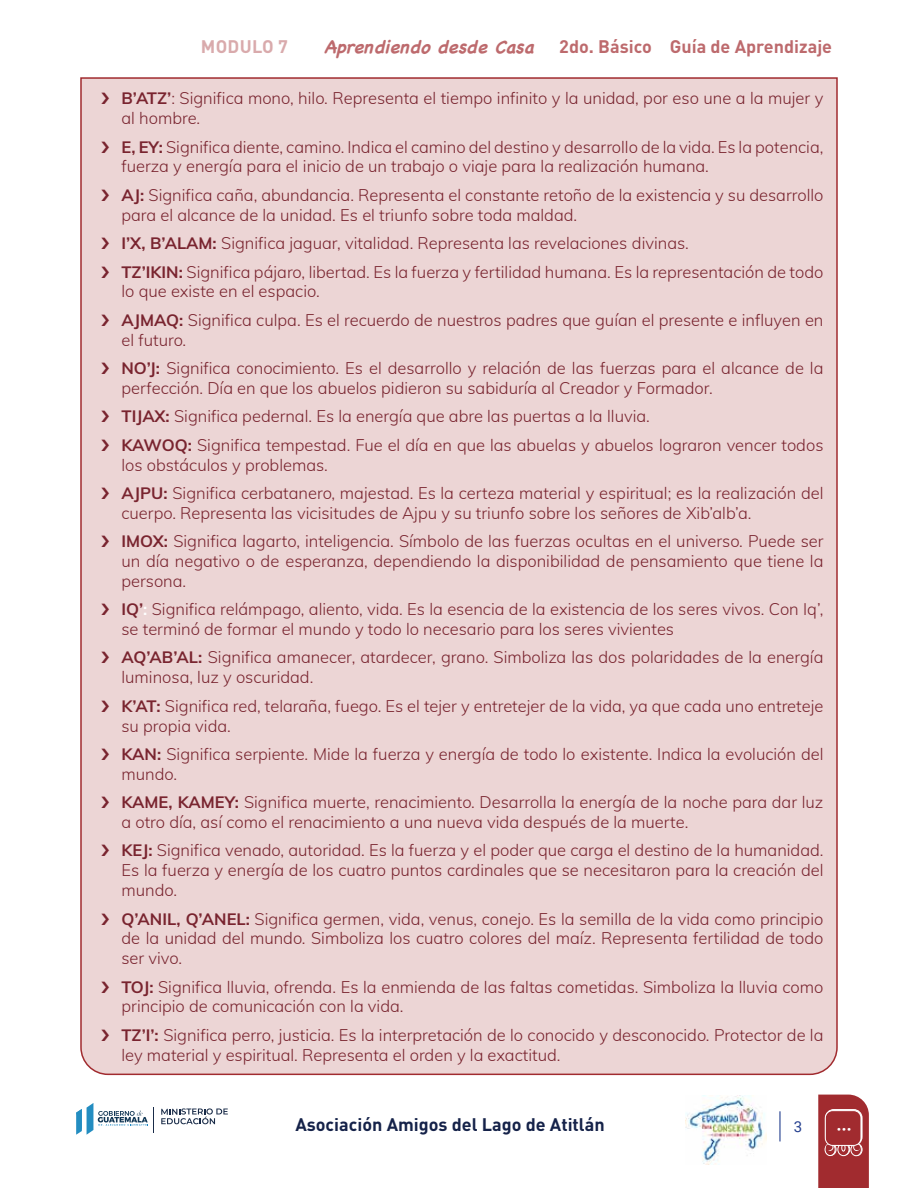
<style>
.page{position:relative;width:918px;height:1188px;background:#fff}
.page>*{position:absolute;margin:0;border:0;box-sizing:border-box;transform-origin:0 0}
.t1{font:700 18px "DIN Pro";color:#bd6a6d}
.t2{font:700 18px "DIN Pro";color:#152249}
.t3{font:700 18px "DIN Pro";letter-spacing:.02em;color:#d9aaac}
.t4{font:18px "Ajilab'al Cholsamaj";color:#fff}
.t5{font:300 16.5px/19.8px "Muli";color:#79242f}
.t6{font:15px "Roboto";color:#25408f}
.s1{font-family:"Chalkboard";font-style:italic}
.s2{font-weight:700}
.s3{font-weight:700;color:#fff}
</style>
<div class="page">
<svg style="left:818px;top:1095px;width:51px;height:93px;background:#a93f42"></svg>
<div style="left:825px;top:1111px;width:36px;height:34px;background:#a12b2f;border-radius:7px"></div>
<div style="left:825px;top:1110px;width:36px;height:36px;border:1px solid #fff;border-radius:7px"></div>
<hr style="left:779px;top:1111px;width:2px;height:30px;background:#25408f">
<img style="left:685px;top:1096px;width:82px;height:68px">
<svg style="left:161px;top:1108px;width:67px;height:16px"></svg>
<svg style="left:76px;top:1103px;width:78px;height:32px"></svg>
<div style="left:80px;top:77px;width:758px;height:999px;background:#ecd5d5"></div>
<svg style="left:102px;top:93px;width:7px;height:11px"></svg>
<svg style="left:102px;top:141px;width:7px;height:12px"></svg>
<svg style="left:102px;top:189px;width:7px;height:12px"></svg>
<svg style="left:102px;top:237px;width:7px;height:12px"></svg>
<svg style="left:102px;top:266px;width:7px;height:12px"></svg>
<svg style="left:102px;top:314px;width:7px;height:12px"></svg>
<svg style="left:102px;top:362px;width:7px;height:12px"></svg>
<svg style="left:102px;top:411px;width:7px;height:11px"></svg>
<svg style="left:102px;top:439px;width:7px;height:12px"></svg>
<svg style="left:102px;top:487px;width:7px;height:12px"></svg>
<svg style="left:102px;top:536px;width:7px;height:11px"></svg>
<svg style="left:102px;top:604px;width:7px;height:11px"></svg>
<svg style="left:102px;top:652px;width:7px;height:11px"></svg>
<svg style="left:102px;top:700px;width:7px;height:12px"></svg>
<svg style="left:102px;top:748px;width:7px;height:12px"></svg>
<svg style="left:102px;top:797px;width:7px;height:11px"></svg>
<svg style="left:102px;top:845px;width:7px;height:11px"></svg>
<svg style="left:102px;top:913px;width:7px;height:12px"></svg>
<svg style="left:102px;top:981px;width:7px;height:12px"></svg>
<svg style="left:102px;top:1029px;width:7px;height:12px"></svg>
<p class="t3" style="left:201px;top:32px;width:89px">MODULO 7</p>
<p class="t1" style="left:324px;top:32px;width:510px"><span class="s1">AprendiendodesdeCasa</span> 2do. Básico Guía de Aprendizaje</p>
<p class="t5" style="left:121px;top:88px;width:704px"><span class="s2">B’ATZ’</span>: Significa mono, hilo. Representa el tiempo infinito y la unidad, por eso une a la mujer y al hombre.</p>
<p class="t5" style="left:121px;top:136px;width:703px"><span class="s2">E, EY:</span> Significa diente, camino. Indica el camino del destino y desarrollo de la vida. Es la potencia, fuerza y energía para el inicio de un trabajo o viaje para la realización humana.</p>
<p class="t5" style="left:121px;top:184px;width:704px"><span class="s2">AJ:</span> Significa caña, abundancia. Representa el constante retoño de la existencia y su desarrollo para el alcance de la unidad. Es el triunfo sobre toda maldad.</p>
<p class="t5" style="left:121px;top:228px;width:704px;line-height:28.5px"><span class="s2">I’X, B’ALAM:</span> Significa jaguar, vitalidad. Representa las revelaciones divinas.<br><span class="s2">TZ’IKIN:</span> Significa pájaro, libertad. Es la fuerza y fertilidad humana. Es la representación de todo</p>
<p class="t5" style="left:121px;top:276px;width:704px;line-height:28.5px">lo que existe en el espacio.<br><span class="s2">AJMAQ:</span> Significa culpa. Es el recuerdo de nuestros padres que guían el presente e influyen en</p>
<p class="t5" style="left:121px;top:325px;width:704px;line-height:28.5px">el futuro.<br><span class="s2">NO’J:</span> Significa conocimiento. Es el desarrollo y relación de las fuerzas para el alcance de la</p>
<p class="t5" style="left:121px;top:373px;width:704px;line-height:28.5px">perfección. Día en que los abuelos pidieron su sabiduría al Creador y Formador.<br><span class="s2">TIJAX:</span> Significa pedernal. Es la energía que abre las puertas a la lluvia.<br><span class="s2">KAWOQ:</span> Significa tempestad. Fue el día en que las abuelas y abuelos lograron vencer todos</p>
<p class="t5" style="left:121px;top:450px;width:704px;line-height:28.5px">los obstáculos y problemas.<br><span class="s2">AJPU:</span> Significa cerbatanero, majestad. Es la certeza material y espiritual; es la realización del</p>
<p class="t5" style="left:121px;top:498px;width:704px;line-height:28.5px">cuerpo. Representa las vicisitudes de Ajpu y su triunfo sobre los señores de Xib’alb’a.<br><span class="s2">IMOX:</span> Significa lagarto, inteligencia. Símbolo de las fuerzas ocultas en el universo. Puede ser</p>
<p class="t5" style="left:121px;top:550px;width:703px">un día negativo o de esperanza, dependiendo la disponibilidad de pensamiento que tiene la persona.</p>
<p class="t5" style="left:121px;top:599px;width:704px"><span class="s2">IQ’</span><span class="s3">:</span> Significa relámpago, aliento, vida. Es la esencia de la existencia de los seres vivos. Con Iq’, se terminó de formar el mundo y todo lo necesario para los seres vivientes</p>
<p class="t5" style="left:121px;top:647px;width:703px"><span class="s2">AQ’AB’AL:</span> Significa amanecer, atardecer, grano. Simboliza las dos polaridades de la energía luminosa, luz y oscuridad.</p>
<p class="t5" style="left:121px;top:695px;width:703px"><span class="s2">K’AT:</span> Significa red, telaraña, fuego. Es el tejer y entretejer de la vida, ya que cada uno entreteje su propia vida.</p>
<p class="t5" style="left:121px;top:743px;width:703px"><span class="s2">KAN:</span> Significa serpiente. Mide la fuerza y energía de todo lo existente. Indica la evolución del mundo.</p>
<p class="t5" style="left:121px;top:792px;width:703px"><span class="s2">KAME, KAMEY:</span> Significa muerte, renacimiento. Desarrolla la energía de la noche para dar luz a otro día, así como el renacimiento a una nueva vida después de la muerte.</p>
<p class="t5" style="left:121px;top:840px;width:704px;text-align:justify"><span class="s2">KEJ:</span> Significa venado, autoridad. Es la fuerza y el poder que carga el destino de la humanidad.<br>Es la fuerza y energía de los cuatro puntos cardinales que se necesitaron para la creación del mundo.</p>
<p class="t5" style="left:121px;top:908px;width:704px;text-align:justify"><span class="s2">Q’ANIL, Q’ANEL:</span> Significa germen, vida, venus, conejo. Es la semilla de la vida como principio de la unidad del mundo. Simboliza los cuatro colores del maíz. Representa fertilidad de todo ser vivo.</p>
<p class="t5" style="left:121px;top:976px;width:704px"><span class="s2">TOJ:</span> Significa lluvia, ofrenda. Es la enmienda de las faltas cometidas. Simboliza la lluvia como principio de comunicación con la vida.</p>
<p class="t5" style="left:121px;top:1024px;width:704px"><span class="s2">TZ’I’:</span> Significa perro, justicia. Es la interpretación de lo conocido y desconocido. Protector de la ley material y espiritual. Representa el orden y la exactitud.</p>
<p class="t2" style="left:295px;top:1109px;width:311px">Asociación Amigos del Lago de Atitlán</p>
<p class="t6" style="left:794px;top:1116px;width:10px">3</p>
<p class="t4" style="left:854px;top:1127px;width:6px;rotate:90deg">e</p>
</div>
